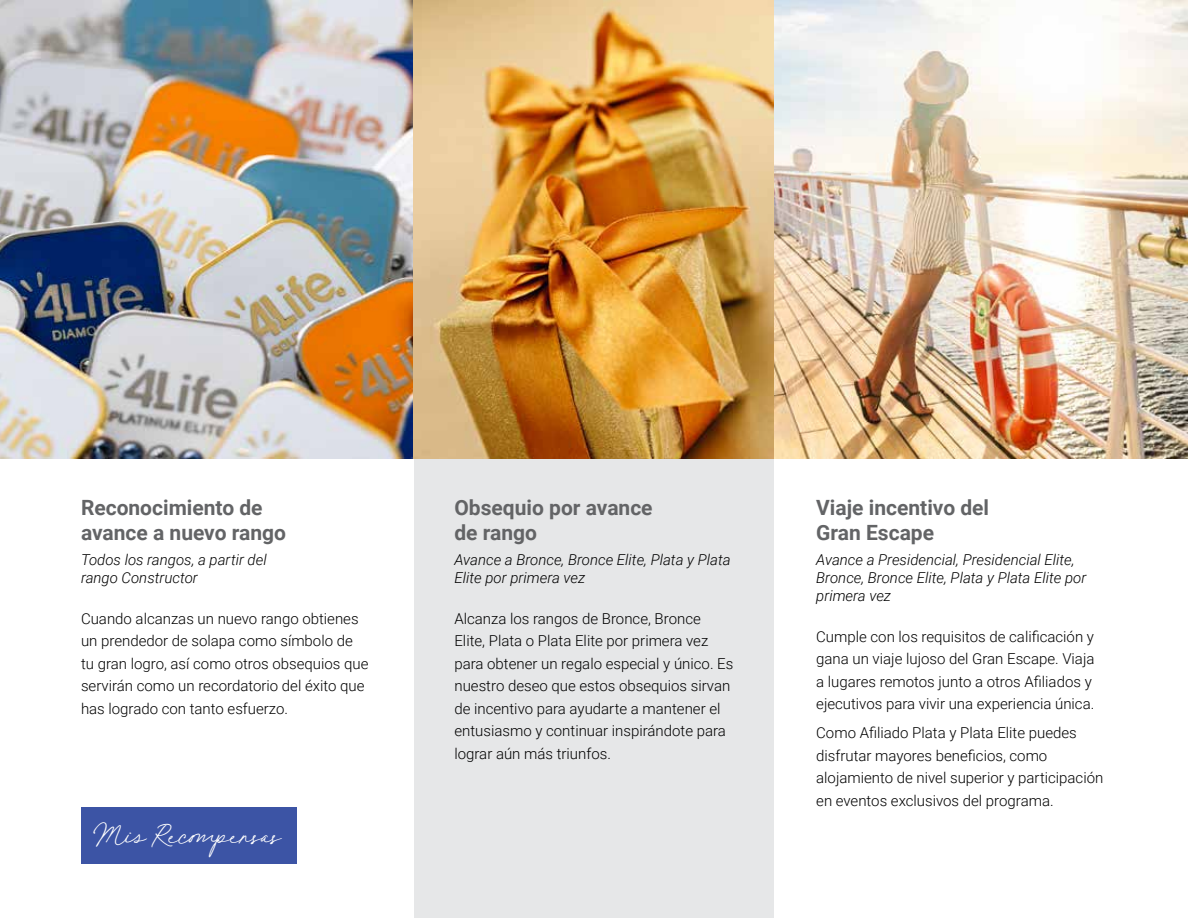
<style>
.page{position:relative;width:1188px;height:918px;background:#fff}
.page>*{position:absolute;margin:0;border:0;box-sizing:border-box;transform-origin:0 0}
.t1{font:28.5px "Juniperand Sage";color:#fff}
.t2{font:700 21px/25.2px "Roboto";color:#636466}
.t3{font:300 15px/22.5px "Roboto";color:#000}
.t4{font:italic 300 15px/18px "Roboto";color:#000}
</style>
<div class="page">
<img style="left:0;top:0;width:1188px;height:459px">
<div style="left:414px;top:459px;width:360px;height:459px;background:#e6e7e8"></div>
<div style="left:81px;top:807px;width:216px;height:57px;background:#3c54a5"></div>
<h2 class="t2" style="left:81px;top:494px;width:207px">Reconocimiento de avance a nuevo rango</h2>
<p class="t4" style="left:81px;top:550px;width:187px">Todos los rangos, a partir del rango Constructor</p>
<p class="t3" style="left:81px;top:607px;width:289px">Cuando alcanzas un nuevo rango obtienes un prendedor de solapa como símbolo de tu gran logro, así como otros obsequios que servirán como un recordatorio del éxito que has logrado con tanto esfuerzo.</p>
<h1 class="t1" style="left:98px;top:815px;width:184px">Mis Recompensas</h1>
<h2 class="t2" style="left:454px;top:494px;width:200px">Obsequio por avance de rango</h2>
<p class="t4" style="left:454px;top:550px;width:278px">Avance a Bronce, Bronce Elite, Plata y Plata<br>Elite por primera vez</p>
<p class="t3" style="left:454px;top:607px;width:280px">Alcanza los rangos de Bronce, Bronce Elite, Plata o Plata Elite por primera vez para obtener un regalo especial y único. Es nuestro deseo que estos obsequios sirvan de incentivo para ayudarte a mantener el entusiasmo y continuar inspirándote para lograr aún más triunfos.</p>
<h2 class="t2" style="left:816px;top:494px;width:174px">Viaje incentivo del<br>Gran Escape</h2>
<p class="t4" style="left:816px;top:550px;width:272px">Avance a Presidencial, Presidencial Elite,<br>Bronce, Bronce Elite, Plata y Plata Elite por primera vez</p>
<p class="t3" style="left:816px;top:625px;width:280px">Cumple con los requisitos de calificación y gana un viaje lujoso del Gran Escape. Viaja a lugares remotos junto a otros Afiliados y ejecutivos para vivir una experiencia única.</p>
<p class="t3" style="left:816px;top:721px;width:289px">Como Afiliado Plata y Plata Elite puedes disfrutar mayores beneficios, como alojamiento de nivel superior y participación en eventos exclusivos del programa.</p>
</div>
